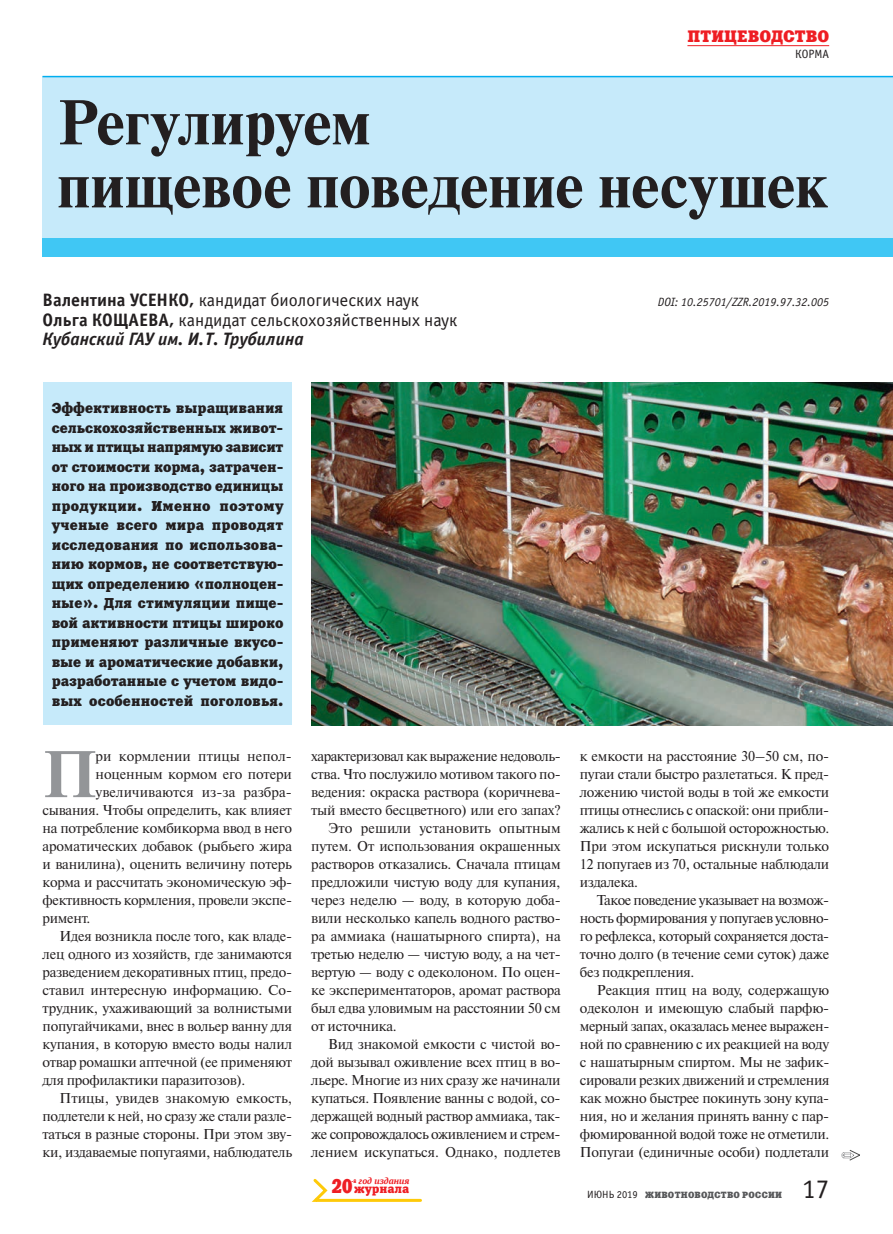
<style>
.page{position:relative;width:893px;height:1234px;background:#fff}
.page>*{position:absolute;margin:0;border:0;box-sizing:border-box;transform-origin:0 0}
.t1{font:700 65.7px "Newton C";color:#939598}
.t2{font:700 63px/63px "Newton C";color:#231f20}
.t3{font:27px "Officina Sans C";color:#231f20}
.t4{font:19.8px "Xenia C";color:#ee1d23;scale:.83 1}
.t5{font:18px/19.5px "Officina Sans C";color:#231f20}
.t6{font:16.5px "Xenia C";letter-spacing:.01em;color:#ee1d23}
.t7{font:14.25px/18px "Newton C";letter-spacing:-.02em;color:#231f20;text-align:justify}
.t8{font:14.25px/19.5px "Xenia C";letter-spacing:.01em;color:#231f20;text-align:justify}
.t9{font:14.25px "Newton C";letter-spacing:.005em;color:#231f20}
.t10{font:14.25px "Newton C";color:#231f20}
.t11{font:italic 12px "Officina Sans C";color:#231f20}
.t12{font:12px "Xenia C";color:#ee1d23}
.t13{font:12px "Officina Sans C";color:#231f20}
.t14{font:9px "Xenia C";letter-spacing:.025em;color:#57585a}
.t15{font:italic 700 9px "PT Serif";color:#ee1d23}
.s1{font-weight:700}
.s2{font-weight:700;font-style:italic}
.s3{font-family:"Officina Sans C";font-size:10.5px;color:#231f20}
</style>
<div class="page">
<hr style="left:687px;top:45px;width:142px;height:1px;background:#ee1d23">
<svg style="left:311px;top:1179px;width:111px;height:23px"></svg>
<div style="left:43px;top:77px;width:850px;height:162px;background:#c6eafa"></div>
<div style="left:43px;top:239px;width:850px;height:18px;background:#40c7f4"></div>
<div style="left:43px;top:383px;width:249px;height:342px;background:#c6eafa"></div>
<svg style="left:842px;top:1150px;width:18px;height:10px"></svg>
<hr style="left:43px;top:76px;width:850px;height:1px;background:#00aeef">
<img style="left:311px;top:383px;width:582px;height:342px">
<p class="t6" style="left:687px;top:26px;width:143px">ПТИЦЕВОДСТВО</p>
<p class="t13" style="left:795px;top:48px;width:36px">КОРМА</p>
<h2 class="t2" style="left:58px;top:91px;width:771px">Регулируем<br>пищевое поведение несушек</h2>
<p class="t5" style="left:43px;top:291px;width:416px"><span class="s1">Валентина УСЕНКО,</span> кандидат биологических наук<br><span class="s1">Ольга КОЩАЕВА,</span> кандидат сельскохозяйственных наук<br><span class="s2">Кубанский ГАУ им. И.Т. Трубилина</span></p>
<p class="t11" style="left:658px;top:295px;width:173px">DOI: 10.25701/ZZR.2019.97.32.005</p>
<p class="t8" style="left:52px;top:398px;width:233px">Эффективность выращивания сельскохозяйственных живот&shy;ных и птицы напрямую зависит от стоимости корма, затрачен&shy;ного на производство единицы продукции. Именно поэтому ученые всего мира проводят исследования по использова&shy;нию кормов, не соответствую&shy;щих определению «полноцен&shy;ные». Для стимуляции пище&shy;вой активности птицы широко применяют различные вкусо&shy;вые и ароматические добавки, разработанные с учетом видо&shy;вых особенностей поголовья.</p>
<h1 class="t1" style="left:43px;top:737px;width:56px">П</h1>
<p class="t10" style="left:96px;top:748px;width:198px">ри кормлении птицы непол‑</p>
<p class="t7" style="left:96px;top:765px;width:198px">ноценным кормом его потери</p>
<p class="t9" style="left:96px;top:784px;width:198px">увеличиваются из‑за разбра‑</p>
<p class="t7" style="left:43px;top:801px;width:251px">сывания. Чтобы определить, как влияет</p>
<p class="t7" style="left:43px;top:819px;width:251px">на потребление комбикорма ввод в него</p>
<p class="t7" style="left:43px;top:837px;width:251px">ароматических добавок (рыбьего жира</p>
<p class="t7" style="left:43px;top:855px;width:251px">и ванилина), оценить величину потерь</p>
<p class="t7" style="left:43px;top:873px;width:251px">корма и рассчитать экономическую эф‑</p>
<p class="t7" style="left:43px;top:891px;width:251px">фективность кормления, провели экспе‑</p>
<p class="t7" style="left:43px;top:909px;width:49px">римент.</p>
<p class="t7" style="left:60px;top:927px;width:234px">Идея возникла после того, как владе‑</p>
<p class="t7" style="left:43px;top:945px;width:251px">лец одного из хозяйств, где занимаются</p>
<p class="t7" style="left:43px;top:963px;width:251px">разведением декоративных птиц, предо‑</p>
<p class="t7" style="left:43px;top:981px;width:251px">ставил интересную информацию. Со‑</p>
<p class="t7" style="left:43px;top:999px;width:251px">трудник, ухаживающий за волнистыми</p>
<p class="t7" style="left:43px;top:1017px;width:251px">попугайчиками, внес в вольер ванну для</p>
<p class="t7" style="left:43px;top:1035px;width:251px">купания, в которую вместо воды налил</p>
<p class="t7" style="left:43px;top:1053px;width:251px">отвар ромашки аптечной (ее применяют</p>
<p class="t7" style="left:43px;top:1071px;width:204px">для профилактики паразитозов).</p>
<p class="t10" style="left:60px;top:1090px;width:234px">Птицы, увидев знакомую емкость,</p>
<p class="t7" style="left:43px;top:1107px;width:251px">подлетели к ней, но сразу же стали разле‑</p>
<p class="t7" style="left:43px;top:1125px;width:251px">таться в разные стороны. При этом зву‑</p>
<p class="t7" style="left:43px;top:1143px;width:251px">ки, издаваемые попугаями, наблюдатель</p>
<p class="t7" style="left:311px;top:747px;width:251px">характеризовал как выражение недоволь‑</p>
<p class="t7" style="left:311px;top:765px;width:251px">ства. Что послужило мотивом такого по‑</p>
<p class="t7" style="left:311px;top:783px;width:251px">ведения: окраска раствора (коричнева‑</p>
<p class="t7" style="left:311px;top:801px;width:251px">тый вместо бесцветного) или его запах?</p>
<p class="t9" style="left:328px;top:820px;width:234px">Это решили установить опытным</p>
<p class="t7" style="left:311px;top:837px;width:251px">путем. От использования окрашенных</p>
<p class="t7" style="left:311px;top:855px;width:251px">растворов отказались. Сначала птицам</p>
<p class="t7" style="left:311px;top:873px;width:251px">предложили чистую воду для купания,</p>
<p class="t7" style="left:311px;top:891px;width:251px">через неделю — воду, в которую доба‑</p>
<p class="t7" style="left:311px;top:909px;width:251px">вили несколько капель водного раство‑</p>
<p class="t7" style="left:311px;top:927px;width:251px">ра аммиака (нашатырного спирта), на</p>
<p class="t7" style="left:311px;top:945px;width:251px">третью неделю — чистую воду, а на чет‑</p>
<p class="t7" style="left:311px;top:963px;width:251px">вертую — воду с одеколоном. По оцен‑</p>
<p class="t7" style="left:311px;top:981px;width:251px">ке экспериментаторов, аромат раствора</p>
<p class="t7" style="left:311px;top:999px;width:251px">был едва уловимым на расстоянии 50 см</p>
<p class="t7" style="left:311px;top:1017px;width:87px">от источника.</p>
<p class="t7" style="left:328px;top:1035px;width:234px">Вид знакомой емкости с чистой во‑</p>
<p class="t7" style="left:311px;top:1053px;width:251px">дой вызывал оживление всех птиц в во‑</p>
<p class="t7" style="left:311px;top:1071px;width:251px">льере. Многие из них сразу же начинали</p>
<p class="t7" style="left:311px;top:1089px;width:251px">купаться. Появление ванны с водой, со‑</p>
<p class="t7" style="left:311px;top:1107px;width:251px">держащей водный раствор аммиака, так‑</p>
<p class="t7" style="left:311px;top:1125px;width:251px">же сопровождалось оживлением и стрем‑</p>
<p class="t7" style="left:311px;top:1143px;width:251px">лением искупаться. Однако, подлетев</p>
<p class="t7" style="left:580px;top:747px;width:251px">к емкости на расстояние 30–50 см, по‑ пугаи стали быстро разлетаться. К пред‑ ложению чистой воды в той же емкости птицы отнеслись с опаской: они прибли‑ жались к ней с большой осторожностью.<br>При этом искупаться рискнули только 12 попугаев из 70, остальные наблюдали издалека.</p>
<p class="t7" style="left:580px;top:891px;width:251px;text-indent:17px">Такое поведение указывает на возмож‑ ность формирования у попугаев условно‑ го рефлекса, который сохраняется доста‑ точно долго (в течение семи суток) даже без подкрепления.</p>
<p class="t7" style="left:580px;top:981px;width:251px;text-indent:17px">Реакция птиц на воду, содержащую одеколон и имеющую слабый парфю‑ мерный запах, оказалась менее выражен‑ ной по сравнению с их реакцией на воду с нашатырным спиртом. Мы не зафик‑ сировали резких движений и стремления как можно быстрее покинуть зону купа‑ ния, но и желания принять ванну с пар‑ фюмированной водой тоже не отметили.<br>Попугаи (единичные особи) подлетали</p>
<p class="t15" style="left:351px;top:1174px;width:59px"><sup>-й</sup> год издания</p>
<p class="t12" style="left:354px;top:1181px;width:57px">журнала</p>
<h3 class="t4" style="left:332px;top:1173px;width:26px">20</h3>
<p class="t14" style="left:587px;top:1188px;width:196px"><span class="s3">ИЮНЬ 2019</span> ЖИВОТНОВОДСТВО РОССИИ</p>
<h3 class="t3" style="left:802px;top:1174px;width:28px">17</h3>
</div>
